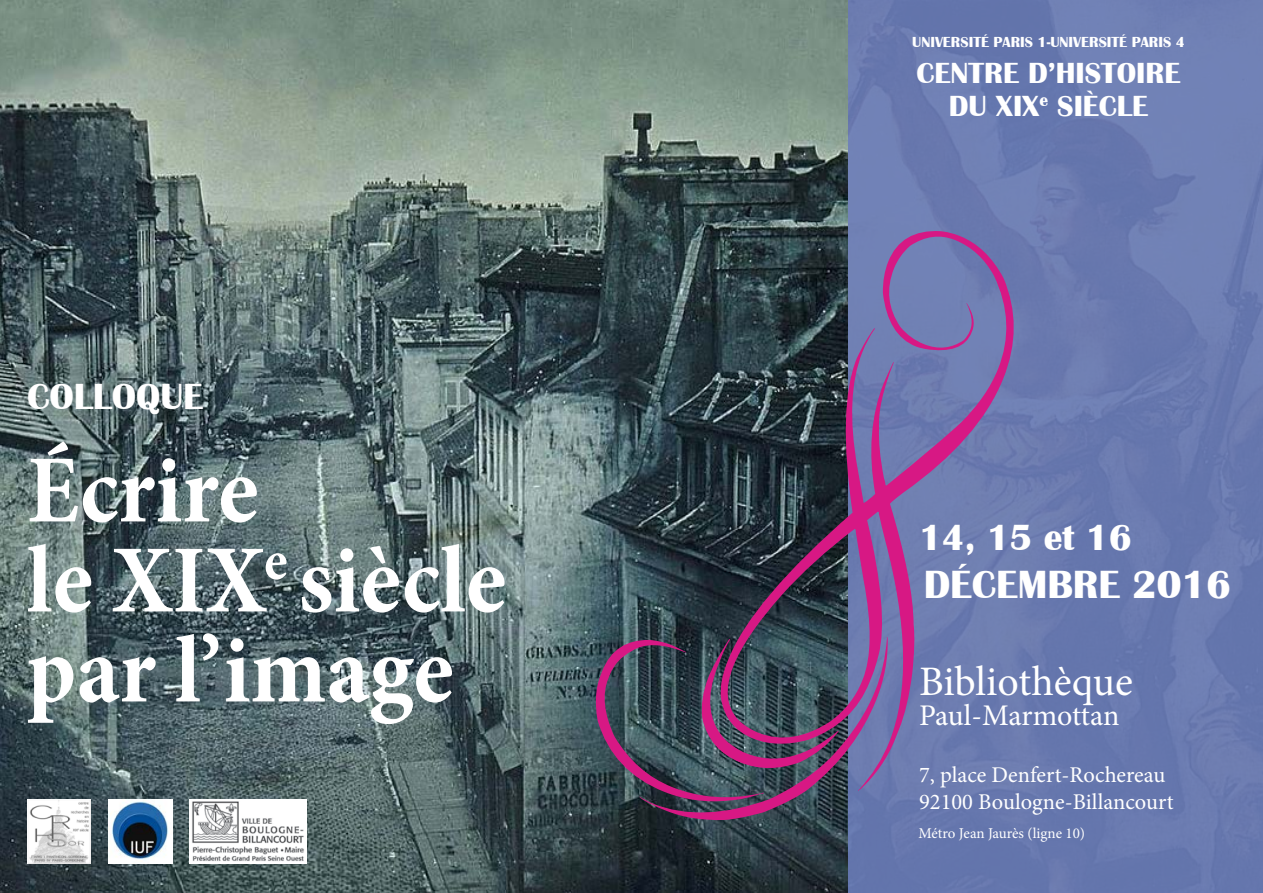
<style>
.page{position:relative;width:1263px;height:893px;background:#fff}
.page>*{position:absolute;margin:0;border:0;box-sizing:border-box;transform-origin:0 0}
.t1{font:700 condensed 97.5px/90px "Minion Pro";color:#fff}
.t2{font:42px "Minion Pro";letter-spacing:-.005em;color:#fff}
.t3{font:700 40.5px "Britannic";color:#fff}
.t4{font:700 37.5px "Britannic";color:#fff}
.t5{font:700 30px/33px "Britannic";color:#fff;text-align:center}
.t6{font:30px "Minion Pro";letter-spacing:-.01em;color:#fff}
.t7{font:22.5px/27px "Minion Pro";color:#fff}
.t8{font:700 15px "Britannic";color:#fff}
.t9{font:15px "Minion Pro";color:#fff}
</style>
<div class="page">
<img style="left:847px;top:0;width:416px;height:893px">
<img style="left:0;top:0;width:847px;height:893px">
<img style="left:108px;top:800px;width:64px;height:64px">
<img style="left:27px;top:800px;width:64px;height:64px">
<img style="left:190px;top:800px;width:117px;height:64px">
<svg style="left:563px;top:173px;width:514px;height:706px;background:#4c5d78"></svg>
<h3 class="t4" style="left:27px;top:376px;width:45px">COLLO</h3>
<h3 class="t4" style="left:136px;top:376px;width:46px">QUE</h3>
<h1 class="t1" style="left:27px;top:445px;width:481px">Écrire<br>le XIX<sup>e</sup> siècle par l’image</h1>
<p class="t8" style="left:912px;top:34px;width:274px">UNIVERSITÉ PARIS 1-UNIVERSITÉ PARIS 4</p>
<h3 class="t5" style="left:917px;top:57px;width:265px">CENTRE D’HISTOIRE<br>DU XIX<sup>E</sup> SIÈCLE</h3>
<h3 class="t4" style="left:919px;top:516px;width:214px">14, 15 ET 16</h3>
<h3 class="t3" style="left:924px;top:561px;width:309px">DÉCEMBRE 2016</h3>
<h2 class="t2" style="left:919px;top:654px;width:215px">Bibliothèque</h2>
<h3 class="t6" style="left:919px;top:696px;width:202px">Paul-Marmottan</h3>
<p class="t7" style="left:919px;top:762px;width:256px">7, place Denfert-Rochereau<br>92100 Boulogne-Billancourt</p>
<p class="t9" style="left:918px;top:823px;width:168px">Métro Jean Jaurès (ligne 10)</p>
</div>
